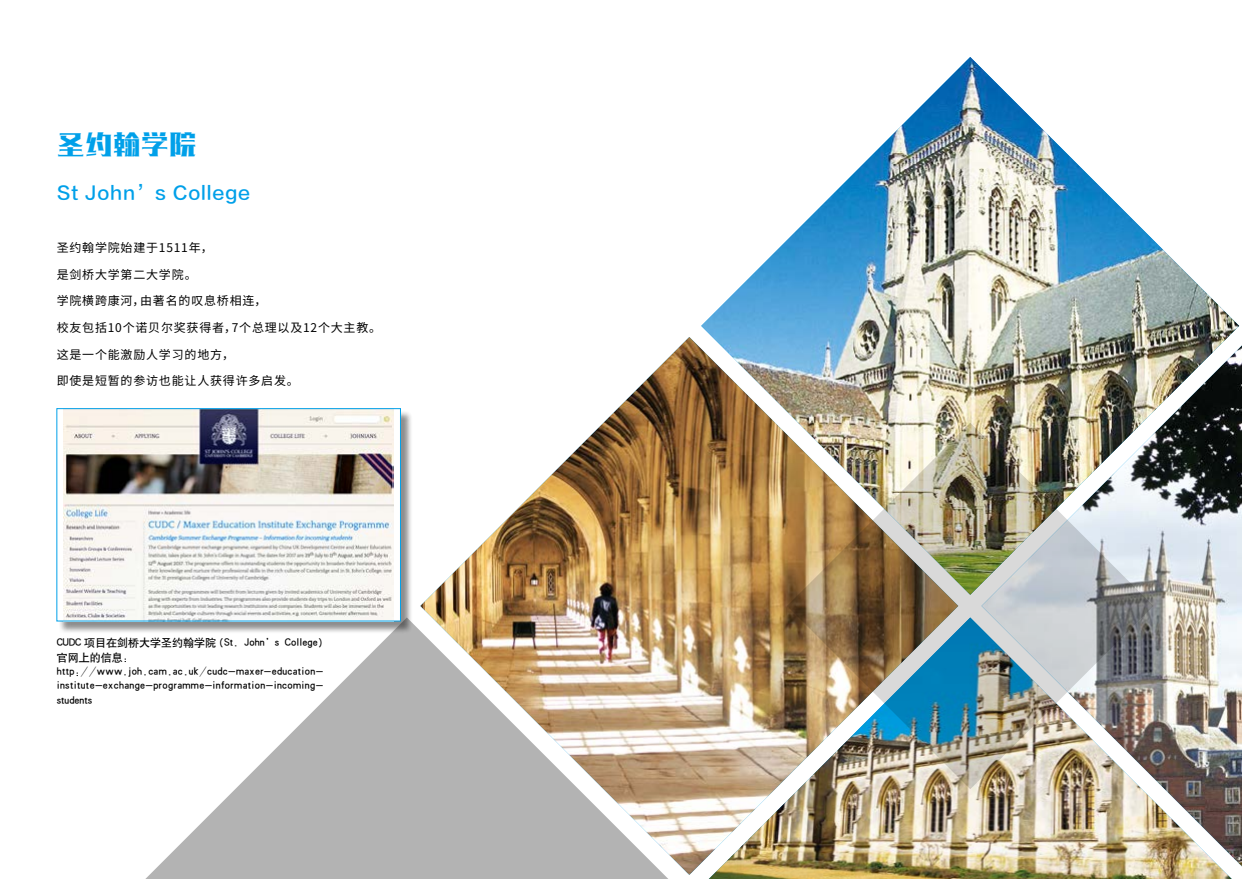
<style>
.page{position:relative;width:1242px;height:879px;background:#fff}
.page>*{position:absolute;margin:0;border:0;box-sizing:border-box;transform-origin:0 0}
.t1{font:28px "MF Yi Hei Noncommercial";color:#00a0e9}
.t2{font:18px "FZLTZHK GBK1 0";letter-spacing:.05em;color:#00a0e9}
.t3{font:12px "Source Han Sans CN";letter-spacing:.065em;color:#000}
.t4{font:11px/14.4px "H Yb 1 gj";letter-spacing:.025em;color:#000}
</style>
<div class="page">
<div style="left:58px;top:410px;width:354px;height:223px;background:#000;opacity:.45"></div>
<svg style="left:59px;top:410px;width:339px;height:209px"></svg>
<img style="left:64px;top:410px;width:329px;height:209px">
<div style="left:57px;top:408px;width:343px;height:213px;border:1px solid #00a0e9"></div>
<img style="left:1153px;top:345px;width:89px;height:521px">
<svg style="left:138px;top:617px;width:530px;height:262px;fill:#b3b3b3"></svg>
<img style="left:420px;top:337px;width:367px;height:538px">
<img style="left:709px;top:617px;width:522px;height:262px">
<img style="left:701px;top:57px;width:538px;height:538px">
<img style="left:787px;top:423px;width:366px;height:366px">
<h1 class="t1" style="left:57px;top:130px;width:141px">圣约翰学院</h1>
<h2 class="t2" style="left:57px;top:183px;width:195px">St John’s College</h2>
<p class="t3" style="left:57px;top:241px;width:158px">圣约翰学院始建于1511年，</p>
<p class="t3" style="left:57px;top:267px;width:141px">是剑桥大学第二大学院。</p>
<p class="t3" style="left:57px;top:294px;width:211px">学院横跨康河，由著名的叹息桥相连，</p>
<p class="t3" style="left:57px;top:321px;width:326px">校友包括10个诺贝尔奖获得者，7个总理以及12个大主教。</p>
<p class="t3" style="left:57px;top:347px;width:179px">这是一个能激励人学习的地方，</p>
<p class="t3" style="left:57px;top:374px;width:244px">即使是短暂的参访也能让人获得许多启发。</p>
<p class="t4" style="left:57px;top:636px;width:268px">CUDC 项目在剑桥大学圣约翰学院 (St. John’s College)官网上的信息：http://www.joh.cam.ac.uk/cudc-maxer-education&shy;institute-exchange-programme-information-incoming&shy;students</p>
</div>
